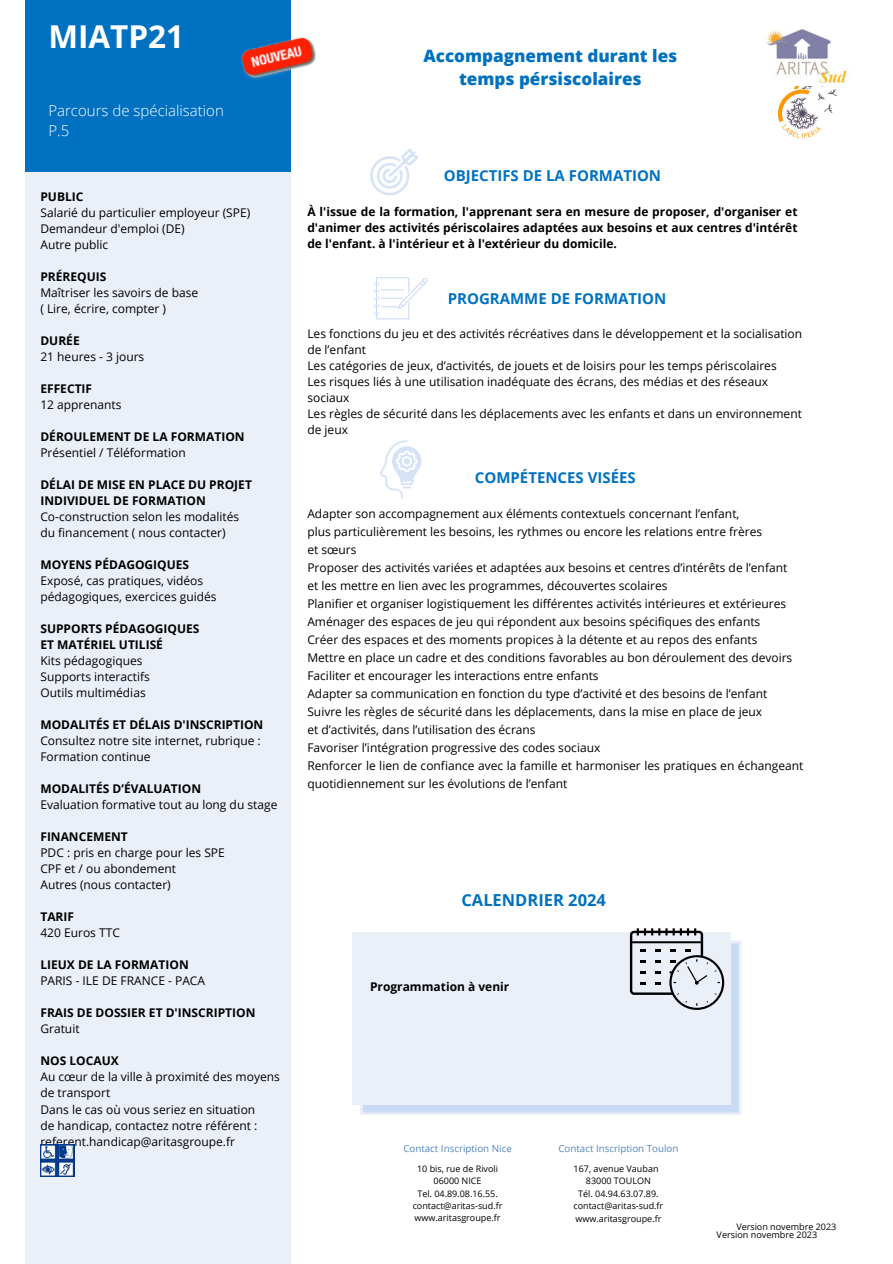
<style>
.page{position:relative;width:893px;height:1264px;background:#fff}
.page>*{position:absolute;margin:0;border:0;box-sizing:border-box;transform-origin:0 0}
.t1{font:700 31.5px "Open Sans";color:#fff}
.t2{font:800 17.1px/23.7px "Open Sans";color:#0071c1;text-align:center}
.t3{font:700 16.5px "Open Sans";color:#0071c1}
.t4{font:700 15px "Open Sans";color:#0071c1}
.t5{font:300 15px/20.2px "Open Sans";color:#fff}
.t6{font:12px/16px "Open Sans";color:#000}
.t7{font:700 12px/16px "Open Sans";color:#000;text-align:justify}
.t8{font:9.75px "Open Sans";color:#5285c0}
.t9{font:9px "Open Sans";color:#000}
</style>
<div class="page">
<div style="left:25px;top:130px;width:266px;height:1133px;background:#ebf0f8"></div>
<div style="left:25px;top:0;width:266px;height:171px;background:#0071c1"></div>
<svg style="left:360px;top:940px;width:381px;height:175px;background:#d2e0f5"></svg>
<div style="left:352px;top:932px;width:379px;height:172px;background:#eaeff8"></div>
<svg style="left:630px;top:928px;width:94px;height:81px"></svg>
<svg style="left:370px;top:148px;width:48px;height:47px"></svg>
<svg style="left:380px;top:440px;width:41px;height:59px"></svg>
<svg style="left:374px;top:277px;width:53px;height:42px"></svg>
<img style="left:40px;top:1144px;width:34px;height:32px">
<img style="left:793px;top:86px;width:30px;height:3px">
<img style="left:241px;top:37px;width:75px;height:42px">
<img style="left:778px;top:89px;width:58px;height:50px">
<img style="left:767px;top:29px;width:80px;height:55px">
<p class="t1" style="left:48px;top:15px;width:137px">MIATP21</p>
<p class="t5" style="left:48px;top:100px;width:177px">Parcours de spécialisation<br>P.5</p>
<p class="t7" style="left:40px;top:188px;width:45px">PUBLIC</p>
<p class="t6" style="left:40px;top:204px;width:211px">Salarié du particulier employeur (SPE)</p>
<p class="t6" style="left:40px;top:220px;width:146px">Demandeur d'emploi (DE)</p>
<p class="t6" style="left:40px;top:236px;width:69px">Autre public</p>
<p class="t7" style="left:40px;top:268px;width:67px">PRÉREQUIS</p>
<p class="t6" style="left:40px;top:284px;width:159px">Maîtriser les savoirs de base</p>
<p class="t6" style="left:40px;top:300px;width:127px">( Lire, écrire, compter )</p>
<p class="t7" style="left:40px;top:332px;width:41px">DURÉE</p>
<p class="t6" style="left:40px;top:348px;width:105px">21 heures - 3 jours</p>
<p class="t7" style="left:40px;top:380px;width:53px">EFFECTIF</p>
<p class="t6" style="left:40px;top:396px;width:83px">12 apprenants</p>
<p class="t7" style="left:40px;top:428px;width:206px">DÉROULEMENT DE LA FORMATION</p>
<p class="t6" style="left:40px;top:444px;width:147px">Présentiel / Téléformation</p>
<p class="t7" style="left:40px;top:476px;width:213px">DÉLAI DE MISE EN PLACE DU PROJET<br>INDIVIDUEL DE FORMATION</p>
<p class="t6" style="left:40px;top:508px;width:200px">Co-construction selon les modalités</p>
<p class="t6" style="left:40px;top:524px;width:187px">du financement ( nous contacter)</p>
<p class="t7" style="left:40px;top:556px;width:150px">MOYENS PÉDAGOGIQUES</p>
<p class="t6" style="left:40px;top:572px;width:178px">Exposé, cas pratiques, vidéos pédagogiques, exercices guidés</p>
<p class="t7" style="left:40px;top:620px;width:161px">SUPPORTS PÉDAGOGIQUES</p>
<p class="t7" style="left:40px;top:636px;width:124px">ET MATÉRIEL UTILISÉ</p>
<p class="t6" style="left:40px;top:652px;width:104px">Kits pédagogiques</p>
<p class="t6" style="left:40px;top:668px;width:111px">Supports interactifs</p>
<p class="t6" style="left:40px;top:684px;width:107px">Outils multimédias</p>
<p class="t7" style="left:40px;top:716px;width:224px">MODALITÉS ET DÉLAIS D'INSCRIPTION</p>
<p class="t6" style="left:40px;top:732px;width:222px">Consultez notre site internet, rubrique :<br>Formation continue</p>
<p class="t7" style="left:40px;top:780px;width:162px">MODALITÉS D’ÉVALUATION</p>
<p class="t6" style="left:40px;top:796px;width:238px">Evaluation formative tout au long du stage</p>
<p class="t7" style="left:40px;top:828px;width:89px">FINANCEMENT</p>
<p class="t6" style="left:40px;top:844px;width:186px">PDC : pris en charge pour les SPE</p>
<p class="t6" style="left:40px;top:860px;width:137px">CPF et / ou abondement</p>
<p class="t6" style="left:40px;top:876px;width:132px">Autres (nous contacter)</p>
<p class="t7" style="left:40px;top:908px;width:35px">TARIF</p>
<p class="t6" style="left:40px;top:924px;width:81px">420 Euros TTC</p>
<p class="t7" style="left:40px;top:956px;width:150px">LIEUX DE LA FORMATION</p>
<p class="t6" style="left:40px;top:972px;width:166px">PARIS - ILE DE FRANCE - PACA</p>
<p class="t7" style="left:40px;top:1004px;width:216px">FRAIS DE DOSSIER ET D'INSCRIPTION</p>
<p class="t6" style="left:40px;top:1020px;width:41px">Gratuit</p>
<p class="t7" style="left:40px;top:1052px;width:80px">NOS LOCAUX</p>
<p class="t6" style="left:40px;top:1068px;width:241px">Au cœur de la ville à proximité des moyens de transport</p>
<p class="t6" style="left:40px;top:1100px;width:216px">Dans le cas où vous seriez en situation</p>
<p class="t6" style="left:40px;top:1116px;width:218px">de handicap, contactez notre référent : referent.handicap@aritasgroupe.fr</p>
<p class="t2" style="left:423px;top:43px;width:255px">Accompagnement durant les temps pérsiscolaires</p>
<p class="t4" style="left:444px;top:165px;width:219px">OBJECTIFS DE LA FORMATION</p>
<p class="t7" style="left:307px;top:203px;width:491px">À l'issue de la formation, l'apprenant sera en mesure de proposer, d'organiser et d'animer des activités périscolaires adaptées aux besoins et aux centres d'intérêt de l'enfant. à l'intérieur et à l'extérieur du domicile.</p>
<p class="t4" style="left:447px;top:288px;width:220px">PROGRAMME DE FORMATION</p>
<p class="t6" style="left:307px;top:325px;width:496px">Les fonctions du jeu et des activités récréatives dans le développement et la socialisation de l’enfant</p>
<p class="t6" style="left:307px;top:357px;width:471px">Les catégories de jeux, d’activités, de jouets et de loisirs pour les temps périscolaires</p>
<p class="t6" style="left:307px;top:373px;width:462px">Les risques liés à une utilisation inadéquate des écrans, des médias et des réseaux sociaux</p>
<p class="t6" style="left:307px;top:405px;width:496px">Les règles de sécurité dans les déplacements avec les enfants et dans un environnement de jeux</p>
<p class="t4" style="left:475px;top:467px;width:162px">COMPÉTENCES VISÉES</p>
<p class="t6" style="left:307px;top:505px;width:433px">Adapter son accompagnement aux éléments contextuels concernant l’enfant,</p>
<p class="t6" style="left:307px;top:523px;width:456px">plus particulièrement les besoins, les rythmes ou encore les relations entre frères</p>
<p class="t6" style="left:307px;top:541px;width:51px">et sœurs</p>
<p class="t6" style="left:307px;top:559px;width:481px">Proposer des activités variées et adaptées aux besoins et centres d’intérêts de l’enfant</p>
<p class="t6" style="left:307px;top:577px;width:362px">et les mettre en lien avec les programmes, découvertes scolaires</p>
<p class="t6" style="left:307px;top:595px;width:480px">Planifier et organiser logistiquement les différentes activités intérieures et extérieures</p>
<p class="t6" style="left:307px;top:613px;width:454px">Aménager des espaces de jeu qui répondent aux besoins spécifiques des enfants</p>
<p class="t6" style="left:307px;top:631px;width:451px">Créer des espaces et des moments propices à la détente et au repos des enfants</p>
<p class="t6" style="left:307px;top:649px;width:486px">Mettre en place un cadre et des conditions favorables au bon déroulement des devoirs</p>
<p class="t6" style="left:307px;top:667px;width:293px">Faciliter et encourager les interactions entre enfants</p>
<p class="t6" style="left:307px;top:685px;width:461px">Adapter sa communication en fonction du type d’activité et des besoins de l’enfant</p>
<p class="t6" style="left:307px;top:703px;width:456px">Suivre les règles de sécurité dans les déplacements, dans la mise en place de jeux</p>
<p class="t6" style="left:307px;top:721px;width:230px">et d’activités, dans l’utilisation des écrans</p>
<p class="t6" style="left:307px;top:739px;width:294px">Favoriser l’intégration progressive des codes sociaux</p>
<p class="t6" style="left:307px;top:756px;width:497px;line-height:18px">Renforcer le lien de confiance avec la famille et harmoniser les pratiques en échangeant quotidiennement sur les évolutions de l’enfant</p>
<p class="t3" style="left:461px;top:888px;width:146px">CALENDRIER 2024</p>
<p class="t7" style="left:370px;top:978px;width:141px">Programmation à venir</p>
<p class="t8" style="left:403px;top:1141px;width:110px">Contact Inscription Nice</p>
<p class="t9" style="left:417px;top:1162px;width:83px">10 bis, rue de Rivoli</p>
<p class="t9" style="left:433px;top:1174px;width:50px">06000 NICE</p>
<p class="t9" style="left:417px;top:1187px;width:82px">Tel. 04.89.08.16.55.</p>
<p class="t9" style="left:412px;top:1199px;width:91px">contact@aritas-sud.fr</p>
<p class="t9" style="left:414px;top:1211px;width:88px">www.aritasgroupe.fr</p>
<p class="t8" style="left:558px;top:1141px;width:121px">Contact Inscription Toulon</p>
<p class="t9" style="left:573px;top:1162px;width:86px">167, avenue Vauban</p>
<p class="t9" style="left:586px;top:1174px;width:67px">83000 TOULON</p>
<p class="t9" style="left:578px;top:1187px;width:82px">Tél. 04.94.63.07.89.</p>
<p class="t9" style="left:573px;top:1199px;width:91px">contact@aritas-sud.fr</p>
<p class="t9" style="left:575px;top:1212px;width:88px">www.aritasgroupe.fr</p>
<p class="t9" style="left:736px;top:1219px;width:101px">Version novembre 2023</p>
<p class="t9" style="left:716px;top:1228px;width:102px">Version novembre 2023</p>
</div>
